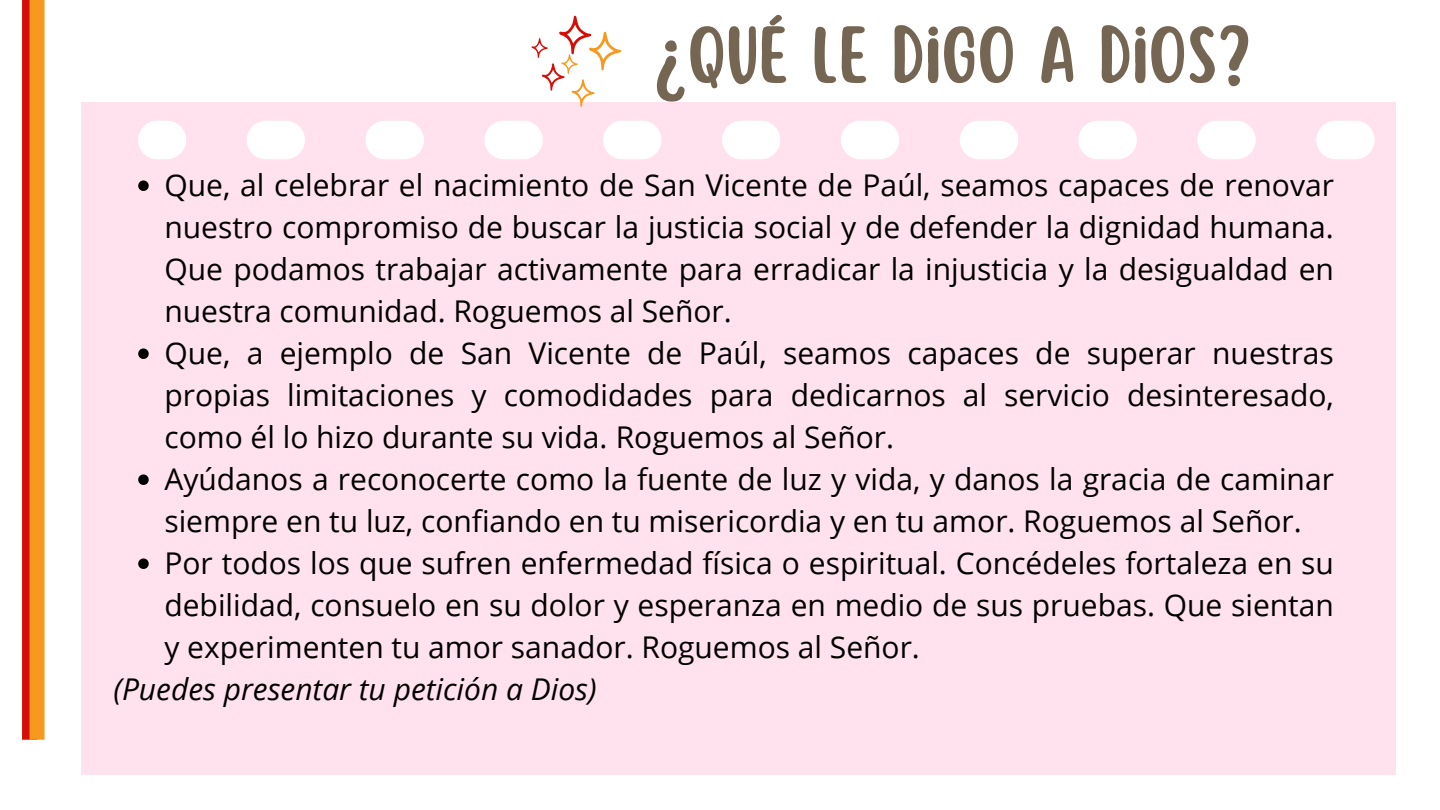
<style>
.page{position:relative;width:1440px;height:810px;background:#fff}
.page>*{position:absolute;margin:0;border:0;box-sizing:border-box;transform-origin:0 0}
.t1{font:71px "Scripter";color:#746653}
.t2{font:30px/42px "Open Sans";color:#000;text-align:justify}
.t3{font:italic 30px "Open Sans";color:#000}
</style>
<div class="page">
<svg style="left:81px;top:103px;width:1315px;height:130px;background:#ffe5ef"></svg>
<div style="left:81px;top:233px;width:1315px;height:542px;background:#ffe2ed"></div>
<div style="left:22px;top:0;width:15px;height:740px;background:#d50d07"></div>
<div style="left:30px;top:0;width:15px;height:740px;background:#f8991f"></div>
<svg style="left:138px;top:180px;width:11px;height:11px"></svg>
<svg style="left:138px;top:348px;width:11px;height:11px"></svg>
<svg style="left:138px;top:474px;width:11px;height:11px"></svg>
<svg style="left:138px;top:558px;width:11px;height:11px"></svg>
<svg style="left:531px;top:16px;width:90px;height:91px"></svg>
<p class="t1" style="left:654px;top:19px;width:598px">¿QUÉ LE DIGO A DIOS?</p>
<p class="t2" style="left:164px;top:164px;width:1171px">Que, al celebrar el nacimiento de San Vicente de Paúl, seamos capaces de renovar nuestro compromiso de buscar la justicia social y de defender la dignidad humana.<br>Que podamos trabajar activamente para erradicar la injusticia y la desigualdad en nuestra comunidad. Roguemos al Señor.</p>
<h1 class="t2" style="left:164px;top:332px;width:1171px">Que, a ejemplo de San Vicente de Paúl, seamos capaces de superar nuestras propias limitaciones y comodidades para dedicarnos al servicio desinteresado, como él lo hizo durante su vida. Roguemos al Señor.</h1>
<p class="t2" style="left:164px;top:458px;width:1171px">Ayúdanos a reconocerte como la fuente de luz y vida, y danos la gracia de caminar siempre en tu luz, confiando en tu misericordia y en tu amor. Roguemos al Señor.</p>
<p class="t2" style="left:164px;top:542px;width:1171px">Por todos los que sufren enfermedad física o espiritual. Concédeles fortaleza en su debilidad, consuelo en su dolor y esperanza en medio de sus pruebas. Que sientan y experimenten tu amor sanador. Roguemos al Señor.</p>
<p class="t3" style="left:113px;top:668px;width:485px">(Puedes presentar tu petición a Dios)</p>
</div>
